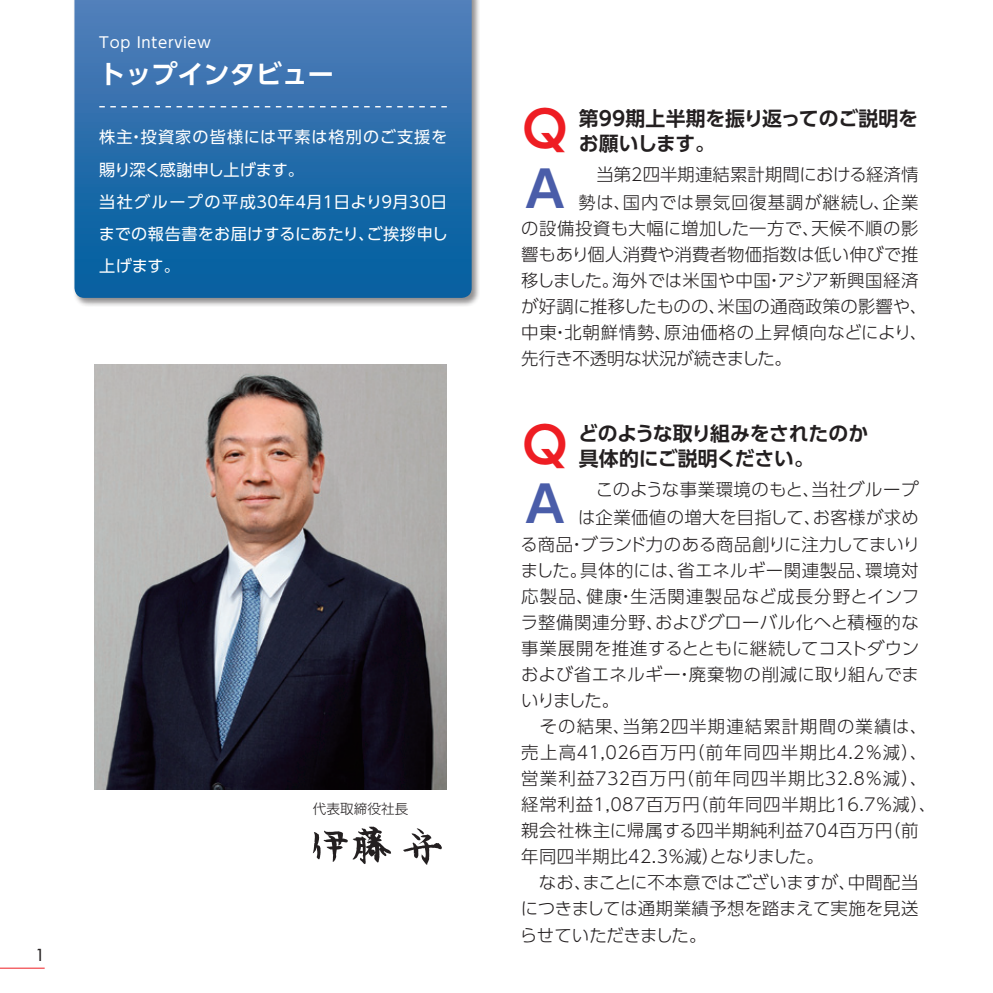
<style>
.page{position:relative;width:993px;height:993px;background:#fff}
.page>*{position:absolute;margin:0;border:0;box-sizing:border-box;transform-origin:0 0}
.t1{font:700 49.52px "UD Shin Go Pro De";color:#ee1d23}
.t2{font:700 49.52px "UD Shin Go Pro De";color:#4a5da9}
.t3{font:700 26.07px "UD Shin Go Pro De";color:#fff}
.t4{font:700 19.78px "UD Shin Go Pro De";letter-spacing:-.005em;color:#231f20}
.t5{font:300 17.32px/26.1px "UD Shin Go Pro";letter-spacing:.025em;color:#231f20}
.t6{font:300 17.32px/28.2px "UD Shin Go Pro";letter-spacing:.005em;color:#231f20}
.t7{font:16.1px/32.2px "UD Shin Go Pro";letter-spacing:.03em;color:#fff}
.t8{font:500 16.1px "Futura Std";color:#231f20}
.t9{font:14.88px "UD Shin Go Pro";letter-spacing:.05em;color:#fff}
.t10{font:300 13.65px "UD Shin Go Pro";color:#231f20}
</style>
<div class="page">
<div style="left:72px;top:0;width:408px;height:306px;background:#231f20;opacity:.5"></div>
<svg style="left:74px;top:0;width:397px;height:298px;background:#286dab"></svg>
<svg style="left:99px;top:106px;width:347px;height:1px"></svg>
<svg style="left:313px;top:826px;width:128px;height:38px"></svg>
<img style="left:94px;top:365px;width:352px;height:424px">
<hr style="left:0;top:967px;width:45px;height:1px;background:#ee1d23">
<p class="t9" style="left:99px;top:30px;width:113px">Top Interview</p>
<h2 class="t3" style="left:99px;top:53px;width:236px">トップインタビュー</h2>
<p class="t7" style="left:99px;top:120px;width:350px">株主・投資家の皆様には平素は格別のご支援を賜り深く感謝申し上げます。<br>当社グループの平成30年4月1日より9月30日までの報告書をお届けするにあたり、ご挨拶申し上げます。</p>
<p class="t8" style="left:35px;top:944px;width:11px">1</p>
<p class="t10" style="left:313px;top:797px;width:97px">代表取締役社長</p>
<h1 class="t1" style="left:522px;top:89px;width:46px">Q</h1>
<p class="t4" style="left:578px;top:102px;width:340px">第99期上半期を振り返ってのご説明を</p>
<p class="t4" style="left:578px;top:127px;width:138px">お願いします。</p>
<h1 class="t2" style="left:525px;top:149px;width:41px">A</h1>
<p class="t6" style="left:578px;top:159px;width:341px">　当第2四半期連結累計期間における経済情勢は、国内では景気回復基調が継続し、企業</p>
<p class="t5" style="left:521px;top:215px;width:407px">の設備投資も大幅に増加した一方で、天候不順の影響もあり個人消費や消費者物価指数は低い伸びで推移しました。海外では米国や中国・アジア新興国経済が好調に推移したものの、米国の通商政策の影響や、中東・北朝鮮情勢、原油価格の上昇傾向などにより、先行き不透明な状況が続きました。</p>
<h1 class="t1" style="left:522px;top:404px;width:46px">Q</h1>
<p class="t4" style="left:578px;top:417px;width:292px">どのような取り組みをされたのか</p>
<p class="t4" style="left:578px;top:442px;width:236px">具体的にご説明ください。</p>
<h1 class="t2" style="left:525px;top:464px;width:41px">A</h1>
<p class="t5" style="left:578px;top:475px;width:342px;line-height:28.2px">　このような事業環境のもと、当社グループは企業価値の増大を目指して、お客様が求め</p>
<p class="t5" style="left:519px;top:530px;width:418px">る商品・ブランド力のある商品創りに注力してまいりました。具体的には、省エネルギー関連製品、環境対応製品、健康・生活関連製品など成長分野とインフラ整備関連分野、およびグローバル化へと積極的な事業展開を推進するとともに継続してコストダウンおよび省エネルギー・廃棄物の削減に取り組んでまいりました。<br>　その結果、当第2四半期連結累計期間の業績は、売上高41,026百万円（前年同四半期比4.2％減）、営業利益732百万円（前年同四半期比32.8％減）、経常利益1,087百万円（前年同四半期比16.7％減）、親会社株主に帰属する四半期純利益704百万円（前年同四半期比42.3％減）となりました。<br>　なお、まことに不本意ではございますが、中間配当につきましては通期業績予想を踏まえて実施を見送らせていただきました。</p>
</div>
